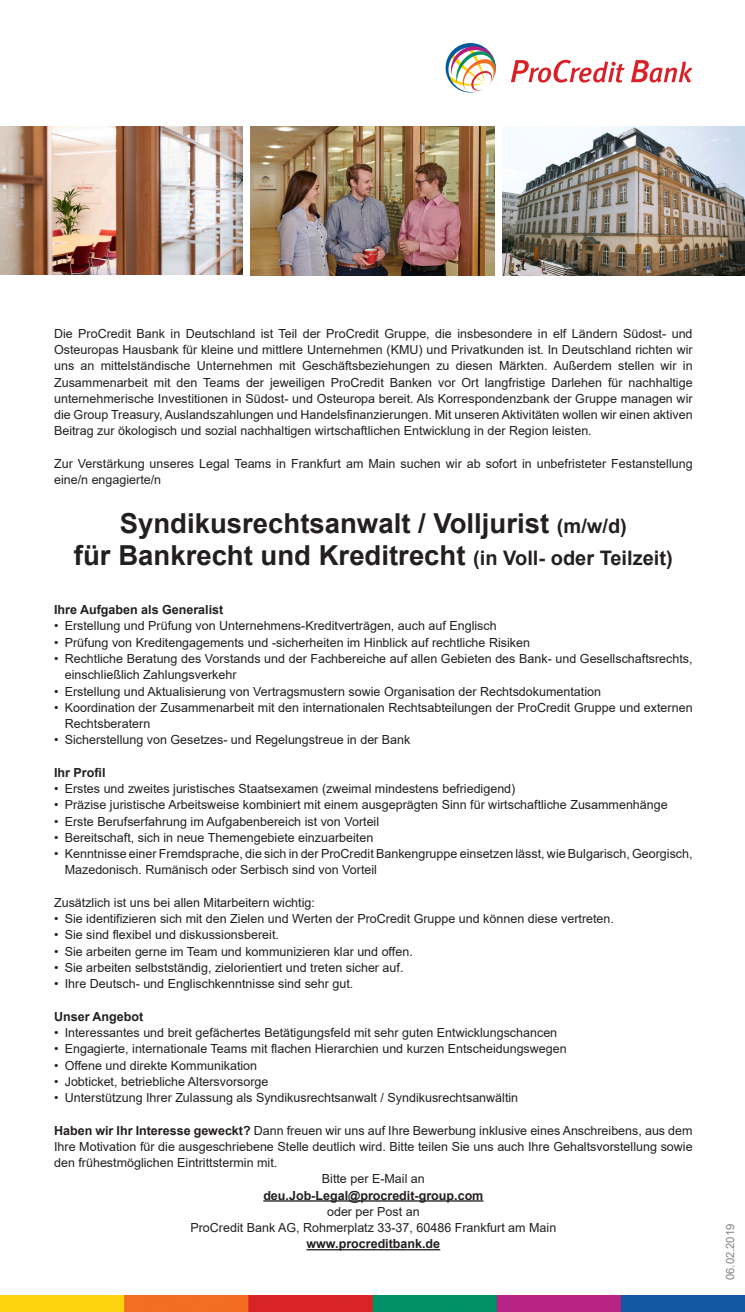
<style>
.page{position:relative;width:745px;height:1312px;background:#fff}
.page>*{position:absolute;margin:0;border:0;box-sizing:border-box;transform-origin:0 0}
.Headline{font:700 27.5px "Arial";color:#231f20}
.Copy{font:12.5px/16.2px "Arial";color:#231f20}
.Bitte_per_E-Mail_an{font:12.5px "Arial";color:#231f20}
.Bitte_per_E-Mail_an-2{font:700 12.5px "Arial";color:#231f20}
.Copy-2{font:700 12.5px "Arial";color:#231f20}
.Datum{font:11.25px "Arial";color:#808285}
.s1{font-size:20px}
.s2{font-weight:700}
</style>
<div class="page">
<img style="left:0;top:1295px;width:744px;height:16px">
<hr style="left:263px;top:1199px;width:220px;height:2px;background:#231f20">
<hr style="left:306px;top:1248px;width:134px;height:1px;background:#231f20">
<svg style="left:445px;top:43px;width:51px;height:49px"></svg>
<svg style="left:511px;top:60px;width:113px;height:23px"></svg>
<svg style="left:631px;top:60px;width:60px;height:23px"></svg>
<img style="left:0;top:126px;width:242px;height:149px">
<img style="left:250px;top:126px;width:244px;height:149px">
<img style="left:502px;top:126px;width:242px;height:149px">
<p class="Copy" style="left:54px;top:325px;width:639px;text-align:justify">Die ProCredit Bank in Deutschland ist Teil der ProCredit Gruppe, die insbesondere in elf Ländern Südost- und Osteuropas Hausbank für kleine und mittlere Unternehmen (KMU) und Privatkunden ist. In Deutschland richten wir uns an mittelständische Unternehmen mit Geschäftsbeziehungen zu diesen Märkten. Außerdem stellen wir in Zusammenarbeit mit den Teams der jeweiligen ProCredit Banken vor Ort langfristige Darlehen für nachhaltige unternehmerische Investitionen in Südost- und Osteuropa bereit. Als Korrespondenzbank der Gruppe managen wir die Group Treasury, Auslandszahlungen und Handelsfinanzierungen. Mit unseren Aktivitäten wollen wir einen aktiven Beitrag zur ökologisch und sozial nachhaltigen wirtschaftlichen Entwicklung in der Region leisten.</p>
<p class="Copy" style="left:54px;top:455px;width:639px">Zur Verstärkung unseres Legal Teams in Frankfurt am Main suchen wir ab sofort in unbefristeter Festanstellung eine/n engagierte/n</p>
<p class="Headline" style="left:120px;top:503px;width:508px">Syndikusrechtsanwalt / Volljurist <span class="s1">(m/w/d)</span></p>
<p class="Headline" style="left:74px;top:536px;width:600px">für Bankrecht und Kreditrecht <span class="s1">(in Voll- oder Teilzeit)</span></p>
<p class="Copy-2" style="left:54px;top:601px;width:171px">Ihre Aufgaben als Generalist</p>
<p class="Copy" style="left:54px;top:617px;width:444px">• Erstellung und Prüfung von Unternehmens-Kreditverträgen, auch auf Englisch</p>
<p class="Copy" style="left:54px;top:634px;width:477px">• Prüfung von Kreditengagements und -sicherheiten im Hinblick auf rechtliche Risiken</p>
<p class="Copy" style="left:65px;top:650px;width:629px;text-indent:-11px">• Rechtliche Beratung des Vorstands und der Fachbereiche auf allen Gebieten des Bank- und Gesellschaftsrechts, einschließlich Zahlungsverkehr</p>
<p class="Copy" style="left:54px;top:682px;width:548px">• Erstellung und Aktualisierung von Vertragsmustern sowie Organisation der Rechtsdokumentation</p>
<p class="Copy" style="left:65px;top:699px;width:629px;text-indent:-11px">• Koordination der Zusammenarbeit mit den internationalen Rechtsabteilungen der ProCredit Gruppe und externen<br>Rechtsberatern</p>
<p class="Copy" style="left:54px;top:731px;width:357px">• Sicherstellung von Gesetzes- und Regelungstreue in der Bank</p>
<p class="Copy-2" style="left:54px;top:763px;width:53px">Ihr Profil</p>
<p class="Copy" style="left:54px;top:780px;width:462px">• Erstes und zweites juristisches Staatsexamen (zweimal mindestens befriedigend)</p>
<p class="Copy" style="left:54px;top:796px;width:614px">• Präzise juristische Arbeitsweise kombiniert mit einem ausgeprägten Sinn für wirtschaftliche Zusammenhänge</p>
<p class="Copy" style="left:54px;top:812px;width:326px">• Erste Berufserfahrung im Aufgabenbereich ist von Vorteil</p>
<p class="Copy" style="left:54px;top:829px;width:320px">• Bereitschaft, sich in neue Themengebiete einzuarbeiten</p>
<p class="Copy" style="left:65px;top:845px;width:629px;text-indent:-11px">• Kenntnisse einer Fremdsprache, die sich in der ProCredit Bankengruppe einsetzen lässt, wie Bulgarisch, Georgisch,<br>Mazedonisch. Rumänisch oder Serbisch sind von Vorteil</p>
<p class="Copy" style="left:54px;top:894px;width:262px">Zusätzlich ist uns bei allen Mitarbeitern wichtig:</p>
<p class="Copy" style="left:54px;top:910px;width:561px">• Sie identifizieren sich mit den Zielen und Werten der ProCredit Gruppe und können diese vertreten.</p>
<p class="Copy" style="left:54px;top:926px;width:226px">• Sie sind flexibel und diskussionsbereit.</p>
<p class="Copy" style="left:54px;top:942px;width:360px">• Sie arbeiten gerne im Team und kommunizieren klar und offen.</p>
<p class="Copy" style="left:54px;top:959px;width:350px">• Sie arbeiten selbstständig, zielorientiert und treten sicher auf.</p>
<p class="Copy" style="left:54px;top:975px;width:300px">• Ihre Deutsch- und Englischkenntnisse sind sehr gut.</p>
<p class="Copy-2" style="left:54px;top:1007px;width:91px">Unser Angebot</p>
<p class="Copy" style="left:54px;top:1024px;width:504px">• Interessantes und breit gefächertes Betätigungsfeld mit sehr guten Entwicklungschancen</p>
<p class="Copy" style="left:54px;top:1040px;width:514px">• Engagierte, internationale Teams mit flachen Hierarchien und kurzen Entscheidungswegen</p>
<p class="Copy" style="left:54px;top:1056px;width:204px">• Offene und direkte Kommunikation</p>
<p class="Copy" style="left:54px;top:1072px;width:216px">• Jobticket, betriebliche Altersvorsorge</p>
<p class="Copy" style="left:54px;top:1089px;width:465px">• Unterstützung Ihrer Zulassung als Syndikusrechtsanwalt / Syndikusrechtsanwältin</p>
<p class="Copy" style="left:54px;top:1121px;width:639px;text-align:justify"><span class="s2">Haben wir Ihr Interesse geweckt?</span> Dann freuen wir uns auf Ihre Bewerbung inklusive eines Anschreibens, aus dem Ihre Motivation für die ausgeschriebene Stelle deutlich wird. Bitte teilen Sie uns auch Ihre Gehaltsvorstellung sowie den frühestmöglichen Eintrittstermin mit.</p>
<p class="Bitte_per_E-Mail_an" style="left:322px;top:1170px;width:104px">Bitte per E-Mail an</p>
<p class="Bitte_per_E-Mail_an-2" style="left:263px;top:1186px;width:221px">deu.Job-Legal@procredit-group.com</p>
<p class="Bitte_per_E-Mail_an" style="left:327px;top:1202px;width:94px">oder per Post an</p>
<p class="Bitte_per_E-Mail_an" style="left:190px;top:1218px;width:367px">ProCredit Bank AG, Rohmerplatz 33-37, 60486 Frankfurt am Main</p>
<p class="Bitte_per_E-Mail_an-2" style="left:306px;top:1234px;width:135px">www.procreditbank.de</p>
<p class="Datum" style="left:721px;top:1279px;width:58px;rotate:-90deg">06.02.2019</p>
</div>
